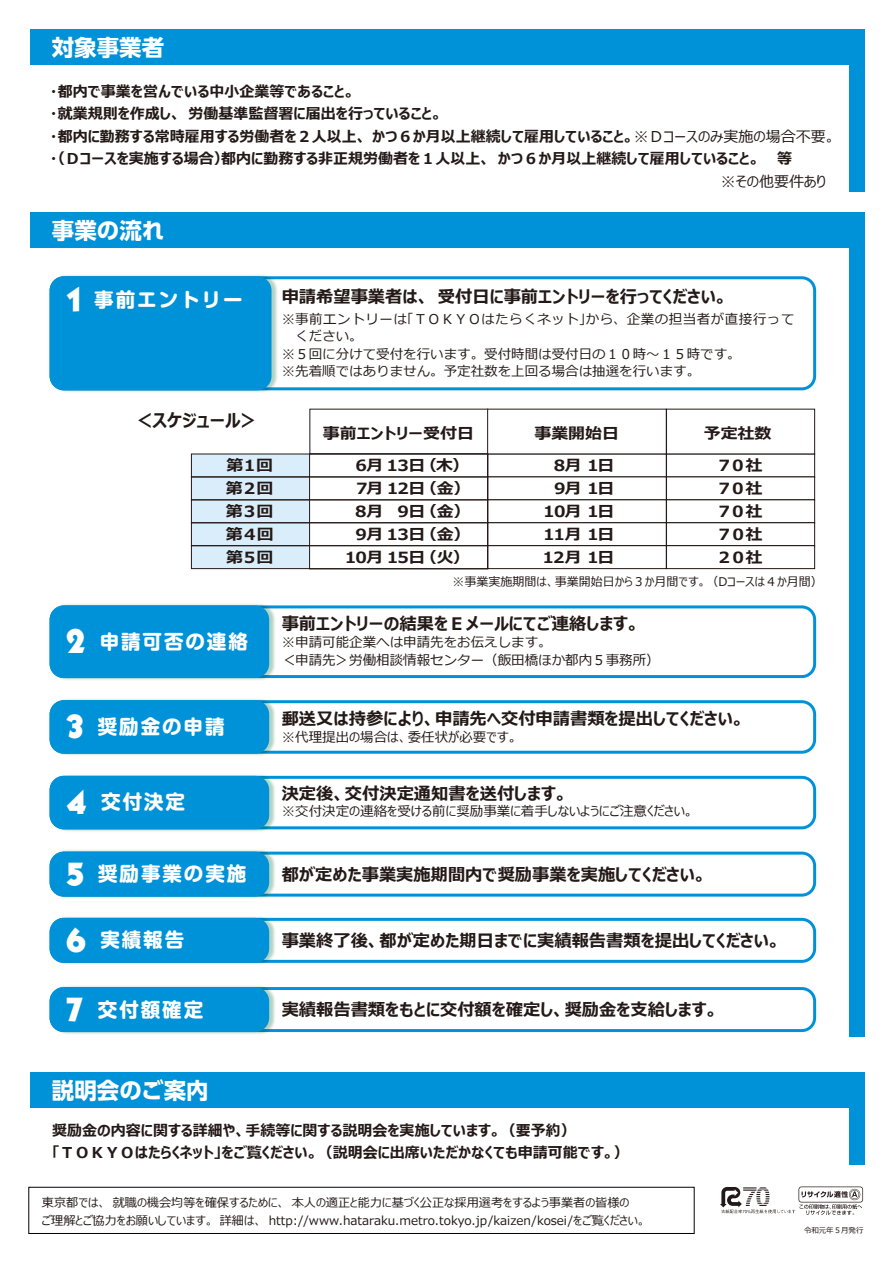
<style>
.page{position:relative;width:893px;height:1263px;background:#fff}
.page>*{position:absolute;margin:0;border:0;box-sizing:border-box;transform-origin:0 0}
.t1{font:700 22.35px "UD Shin Go Pr 6";color:#fff}
.t2{font:700 19.5px "Shin M Go Pro";letter-spacing:.1em;color:#fff}
.t3{font:700 18px "Meiryo UI";color:#231916}
.t4{font:700 17.25px "Meiryo UI";color:#231916}
.t5{font:700 15.45px "Meiryo UI";letter-spacing:-.035em;color:#231916;scale:1.1 1}
.t6{font:700 15.45px "Meiryo UI";color:#231916;scale:1.1 1}
.t7{font:700 15px/22.5px "Meiryo UI";color:#231916}
.t8{font:15px "Meiryo UI";color:#231916}
.t9{font:13.5px/17.5px "Meiryo";color:#231916}
.t10{font:13.5px "Meiryo UI";color:#231916}
.t11{font:13.5px "Meiryo";letter-spacing:.04em;color:#231916}
.t12{font:12.15px/18px "Meiryo UI";color:#231916}
.t13{font:12px "Meiryo UI";color:#231916}
.t14{font:7.5px "Meiryo UI";letter-spacing:-.01em;color:#231916}
.s1{font-weight:400}
.s2{font-family:"Grizzly";font-weight:400;font-size:33.15px}
</style>
<div class="page">
<svg style="left:720px;top:1186px;width:143px;height:29px"></svg>
<div style="left:28px;top:1187px;width:666px;height:47px;background:#fff;border:1px solid #060202"></div>
<div style="left:31px;top:29px;width:834px;height:36px;background:#0092d8"></div>
<div style="left:850px;top:31px;width:15px;height:160px;background:#0092d8"></div>
<div style="left:31px;top:212px;width:834px;height:36px;background:#0092d8"></div>
<div style="left:850px;top:214px;width:15px;height:823px;background:#0092d8"></div>
<div style="left:31px;top:1072px;width:834px;height:36px;background:#0092d8"></div>
<div style="left:850px;top:1074px;width:15px;height:90px;background:#0092d8"></div>
<div style="left:50px;top:276px;width:766px;height:114px;border:3px solid #0092d8;border-radius:13px"></div>
<img style="left:50px;top:275px;width:230px;height:117px">
<div style="left:51px;top:278px;width:219px;height:111px;background:#0092d8;border-radius:13px"></div>
<div style="left:50px;top:276px;width:222px;height:114px;border:3px solid #0092d8;border-radius:13px"></div>
<div style="left:50px;top:987px;width:766px;height:45px;border:3px solid #0092d8;border-radius:13px"></div>
<img style="left:50px;top:986px;width:228px;height:48px">
<div style="left:51px;top:988px;width:217px;height:42px;background:#0092d8;border-radius:13px"></div>
<div style="left:50px;top:987px;width:219px;height:45px;border:3px solid #0092d8;border-radius:13px"></div>
<div style="left:50px;top:918px;width:766px;height:45px;border:3px solid #0092d8;border-radius:13px"></div>
<img style="left:50px;top:917px;width:228px;height:47px">
<div style="left:51px;top:919px;width:217px;height:42px;background:#0092d8;border-radius:13px"></div>
<div style="left:50px;top:918px;width:219px;height:45px;border:3px solid #0092d8;border-radius:13px"></div>
<div style="left:50px;top:852px;width:766px;height:45px;border:3px solid #0092d8;border-radius:13px"></div>
<img style="left:50px;top:850px;width:228px;height:48px">
<div style="left:51px;top:853px;width:217px;height:42px;background:#0092d8;border-radius:13px"></div>
<div style="left:50px;top:852px;width:219px;height:45px;border:3px solid #0092d8;border-radius:13px"></div>
<div style="left:50px;top:776px;width:766px;height:53px;border:3px solid #0092d8;border-radius:13px"></div>
<img style="left:50px;top:775px;width:228px;height:57px">
<div style="left:51px;top:777px;width:217px;height:51px;background:#0092d8;border-radius:13px"></div>
<div style="left:50px;top:776px;width:219px;height:53px;border:3px solid #0092d8;border-radius:13px"></div>
<div style="left:50px;top:700px;width:766px;height:54px;border:3px solid #0092d8;border-radius:13px"></div>
<img style="left:50px;top:699px;width:228px;height:57px">
<div style="left:51px;top:702px;width:217px;height:50px;background:#0092d8;border-radius:13px"></div>
<div style="left:50px;top:700px;width:219px;height:54px;border:3px solid #0092d8;border-radius:13px"></div>
<div style="left:50px;top:605px;width:766px;height:73px;border:3px solid #0092d8;border-radius:13px"></div>
<img style="left:50px;top:604px;width:228px;height:76px">
<div style="left:51px;top:607px;width:217px;height:69px;background:#0092d8;border-radius:13px"></div>
<div style="left:50px;top:605px;width:219px;height:73px;border:3px solid #0092d8;border-radius:13px"></div>
<div style="left:666px;top:454px;width:149px;height:23px;border:1px solid #231916"></div>
<div style="left:309px;top:409px;width:179px;height:45px;border:1px solid #231916"></div>
<div style="left:666px;top:499px;width:149px;height:24px;border:1px solid #231916"></div>
<div style="left:666px;top:522px;width:149px;height:24px;border:1px solid #231916"></div>
<div style="left:666px;top:545px;width:149px;height:24px;border:1px solid #231916"></div>
<div style="left:487px;top:454px;width:180px;height:23px;border:1px solid #231916"></div>
<div style="left:487px;top:499px;width:180px;height:24px;border:1px solid #231916"></div>
<div style="left:487px;top:522px;width:180px;height:24px;border:1px solid #231916"></div>
<div style="left:487px;top:545px;width:180px;height:24px;border:1px solid #231916"></div>
<div style="left:191px;top:454px;width:119px;height:115px;background:#daedfa"></div>
<div style="left:191px;top:454px;width:297px;height:23px;border:1px solid #231916"></div>
<div style="left:191px;top:499px;width:297px;height:24px;border:1px solid #231916"></div>
<div style="left:191px;top:522px;width:297px;height:24px;border:1px solid #231916"></div>
<div style="left:191px;top:545px;width:297px;height:24px;border:1px solid #231916"></div>
<h1 class="t1" style="left:52px;top:29px;width:114px">対象事業者</h1>
<p class="t7" style="left:50px;top:81px;width:787px">・都内で事業を営んでいる中小企業等であること。<br>・就業規則を作成し、労働基準監督署に届出を行っていること。<br>・都内に勤務する常時雇用する労働者を２人以上、かつ６か月以上継続して雇用していること。<span class="s1">※Ｄコースのみ実施の場合不要。</span>・（Ｄコースを実施する場合）都内に勤務する非正規労働者を１人以上、かつ６か月以上継続して雇用していること。　等　</p>
<p class="t8" style="left:721px;top:171px;width:107px">※その他要件あり</p>
<h1 class="t1" style="left:52px;top:212px;width:114px">事業の流れ</h1>
<h2 class="t2" style="left:65px;top:283px;width:179px"><span class="s2">1</span> 事前エントリー</h2>
<p class="t4" style="left:282px;top:285px;width:447px">申請希望事業者は、受付日に事前エントリーを行ってください。</p>
<p class="t11" style="left:282px;top:309px;width:514px">※事前エントリーは「ＴＯＫＹＯはたらくネット」から、企業の担当者が直接行って</p>
<p class="t9" style="left:295px;top:328px;width:69px">ください。</p>
<p class="t9" style="left:282px;top:346px;width:460px">※５回に分けて受付を行います。受付時間は受付日の１０時～１５時です。</p>
<p class="t9" style="left:282px;top:363px;width:420px">※先着順ではありません。予定社数を上回る場合は抽選を行います。</p>
<p class="t3" style="left:135px;top:408px;width:126px">＜スケジュール＞</p>
<p class="t5" style="left:226px;top:454px;width:44px">第１回</p>
<p class="t5" style="left:355px;top:454px;width:105px">6月 13日（木）</p>
<p class="t5" style="left:554px;top:454px;width:57px">8月 1日</p>
<p class="t5" style="left:716px;top:454px;width:44px">７０社</p>
<p class="t5" style="left:226px;top:477px;width:45px">第２回</p>
<p class="t5" style="left:356px;top:477px;width:105px">7月 12日（金）</p>
<p class="t5" style="left:554px;top:477px;width:56px">9月 1日</p>
<p class="t5" style="left:716px;top:477px;width:44px">７０社</p>
<p class="t5" style="left:226px;top:500px;width:45px">第３回</p>
<p class="t5" style="left:355px;top:500px;width:106px">8月 9日（金）</p>
<p class="t5" style="left:543px;top:500px;width:66px">10月 1日</p>
<p class="t5" style="left:716px;top:500px;width:44px">７０社</p>
<p class="t5" style="left:226px;top:523px;width:45px">第４回</p>
<p class="t5" style="left:356px;top:523px;width:106px">9月 13日（金）</p>
<p class="t5" style="left:543px;top:523px;width:66px">11月 1日</p>
<p class="t5" style="left:716px;top:523px;width:44px">７０社</p>
<p class="t5" style="left:226px;top:547px;width:45px">第５回</p>
<p class="t5" style="left:345px;top:547px;width:115px">10月 15日（火）</p>
<p class="t5" style="left:542px;top:547px;width:67px">12月 1日</p>
<p class="t5" style="left:716px;top:547px;width:44px">２０社</p>
<p class="t6" style="left:323px;top:423px;width:139px">事前エントリー受付日</p>
<p class="t5" style="left:534px;top:423px;width:79px">事業開始日</p>
<p class="t5" style="left:704px;top:423px;width:63px">予定社数</p>
<p class="t13" style="left:452px;top:573px;width:372px">※事業実施期間は、事業開始日から３か月間です。（Dコースは４か月間）</p>
<h2 class="t2" style="left:65px;top:625px;width:185px"><span class="s2">2</span> 申請可否の連絡</h2>
<p class="t4" style="left:282px;top:611px;width:359px">事前エントリーの結果をＥメールにてご連絡します。</p>
<p class="t9" style="left:282px;top:634px;width:379px">※申請可能企業へは申請先をお伝えします。<br>＜申請先＞労働相談情報センター（飯田橋ほか都内５事務所）</p>
<h2 class="t2" style="left:65px;top:710px;width:161px"><span class="s2">3</span> 奨励金の申請</h2>
<p class="t4" style="left:282px;top:707px;width:464px">郵送又は持参により、申請先へ交付申請書類を提出してください。</p>
<p class="t10" style="left:282px;top:727px;width:237px">※代理提出の場合は、委任状が必要です。</p>
<h2 class="t2" style="left:65px;top:786px;width:122px"><span class="s2">4</span> 交付決定</h2>
<p class="t4" style="left:282px;top:781px;width:287px">決定後、交付決定通知書を送付します。</p>
<p class="t10" style="left:282px;top:802px;width:414px">※交付決定の連絡を受ける前に奨励事業に着手しないようにご注意ください。</p>
<h2 class="t2" style="left:65px;top:858px;width:183px"><span class="s2">5</span> 奨励事業の実施</h2>
<p class="t4" style="left:282px;top:862px;width:426px">都が定めた事業実施期間内で奨励事業を実施してください。</p>
<h2 class="t2" style="left:65px;top:924px;width:121px"><span class="s2">6</span> 実績報告</h2>
<p class="t4" style="left:282px;top:928px;width:500px">事業終了後、都が定めた期日までに実績報告書類を提出してください。</p>
<h2 class="t2" style="left:65px;top:993px;width:140px"><span class="s2">7</span> 交付額確定</h2>
<p class="t4" style="left:282px;top:997px;width:438px">実績報告書類をもとに交付額を確定し、奨励金を支給します。</p>
<h1 class="t1" style="left:52px;top:1072px;width:158px">説明会のご案内</h1>
<p class="t7" style="left:52px;top:1120px;width:578px">奨励金の内容に関する詳細や、手続等に関する説明会を実施しています。（要予約）<br>「ＴＯＫＹＯはたらくネット」をご覧ください。（説明会に出席いただかなくても申請可能です。）</p>
<p class="t12" style="left:42px;top:1194px;width:605px">東京都では、就職の機会均等を確保するために、本人の適正と能力に基づく公正な採用選考をするよう事業者の皆様の<br>ご理解とご協力をお願いしています。詳細は、 http://www.hataraku.metro.tokyo.jp/kaizen/kosei/をご覧ください。</p>
<p class="t14" style="left:804px;top:1225px;width:61px">令和元年５月発行</p>
</div>
